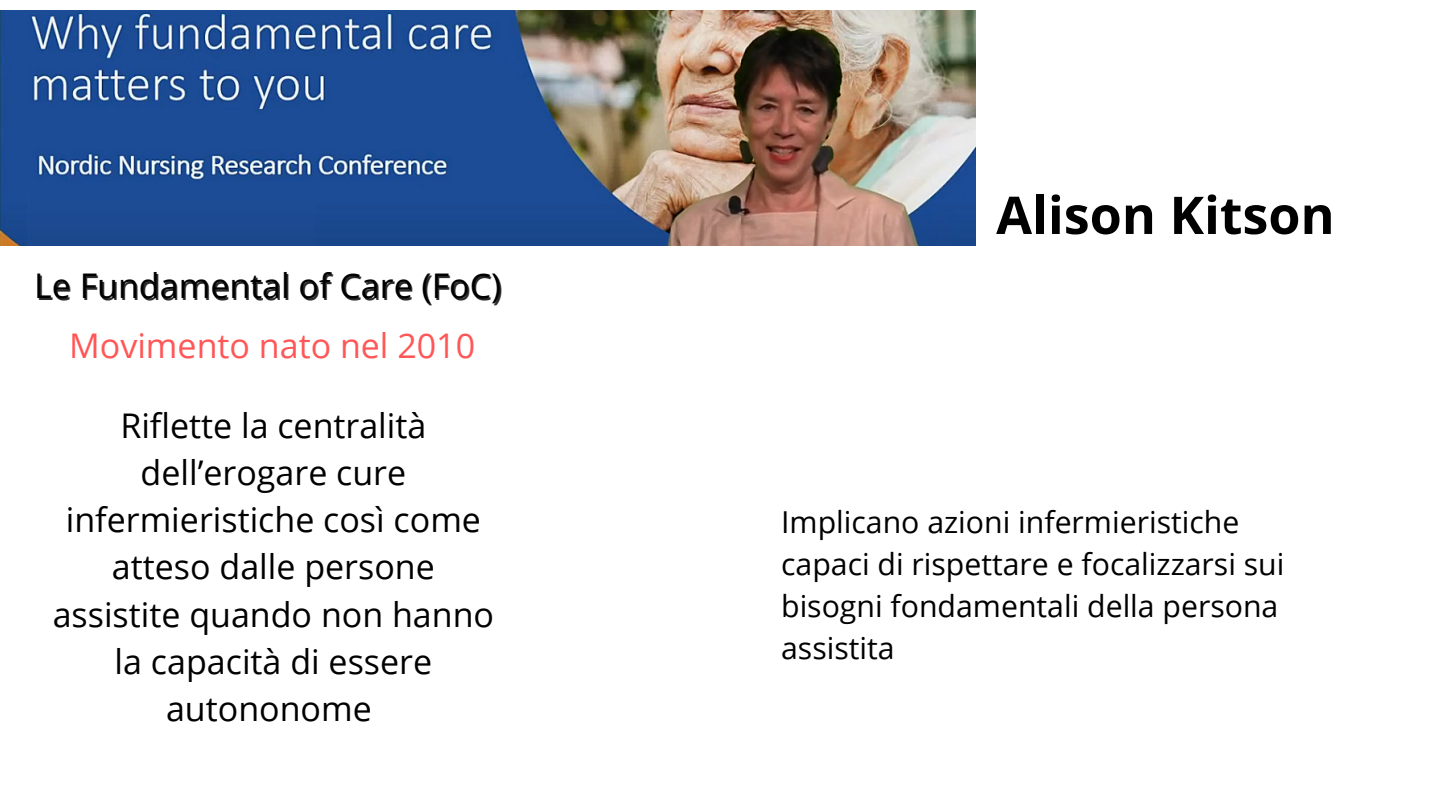
<style>
.page{position:relative;width:1440px;height:810px;background:#fff}
.page>*{position:absolute;margin:0;border:0;box-sizing:border-box;transform-origin:0 0}
.t1{font:700 52px "Open Sans";color:#000}
.t2{font:34px/47.2px "Open Sans";color:#000;text-align:center}
.t3{font:34px "Open Sans";color:#ff5757}
.t4{font:30.2px/42px "Open Sans";color:#000}
</style>
<div class="page">
<img style="left:0;top:10px;width:976px;height:236px">
<p class="t2" style="left:34px;top:261px;width:469px">Le Fundamental of Care (FoC)</p>
<p class="t3" style="left:69px;top:322px;width:408px">Movimento nato nel 2010</p>
<p class="t2" style="left:53px;top:401px;width:443px">Riflette la centralità dell’erogare cure infermieristiche così come atteso dalle persone assistite quando non hanno la capacità di essere autononome</p>
<p class="t1" style="left:996px;top:178px;width:340px">Alison Kitson</p>
<p class="t4" style="left:781px;top:501px;width:505px">Implicano azioni infermieristiche capaci di rispettare e focalizzarsi sui bisogni fondamentali della persona assistita</p>
</div>
